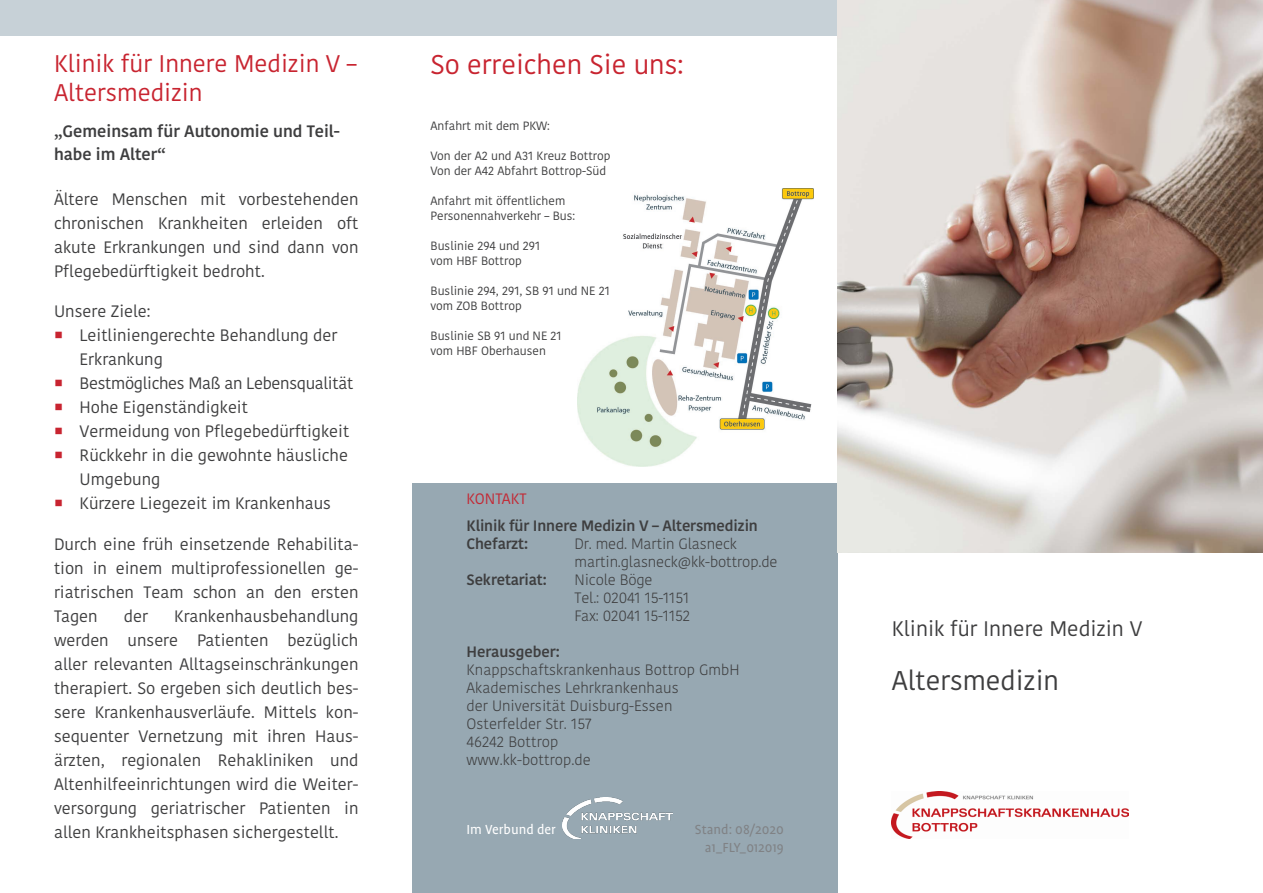
<style>
.page{position:relative;width:1263px;height:893px;background:#fff}
.page>*{position:absolute;margin:0;border:0;box-sizing:border-box;transform-origin:0 0}
.Header_Flyer_Rot{font:27px "Kohinoor";color:#c82430}
.Titel_Ueberschrift_k{font:27px "Kohinoor";color:#3e3e3f}
.Header_Flyer_Rot-2{font:24px "Kohinoor";color:#c82430}
.Titel_Ueberschrift_g{font:21px "Kohinoor";color:#3e3e3f}
.Fließtext{font:16.5px/24px "Kohinoor";color:#3e3e3f;text-align:justify}
.Zwischen-Headline{font:500 16.5px/23.2px "Kohinoor";color:#3e3e3f}
.Fließtext-2{font:16.5px "Kohinoor";letter-spacing:-.02em;color:#3e3e3f}
.t1{font:300 15px "Kohinoor";color:#3e3e3f}
.t2{font:500 15px "Kohinoor";letter-spacing:-.01em;color:#3e3e3f}
.t3{font:15px "Profile OT";color:#808285}
.t4{font:15px "Profile OT";color:#fff}
.Kontakt_Ueberschrift{font:15px "Kohinoor";color:#c32834}
.Anfahrtsbeschreibung{font:12px/15px "Kohinoor";color:#3e3e3f}
</style>
<div class="page">
<img style="left:577px;top:188px;width:236px;height:278px">
<div style="left:0;top:0;width:838px;height:35px;background:#c7d1d7"></div>
<div style="left:412px;top:483px;width:426px;height:410px;background:#97a8b2"></div>
<img style="left:892px;top:792px;width:236px;height:47px">
<img style="left:563px;top:798px;width:110px;height:41px">
<img style="left:838px;top:0;width:425px;height:553px">
<p class="Header_Flyer_Rot-2" style="left:54px;top:48px;width:304px">Klinik für Innere Medizin V –</p>
<p class="Header_Flyer_Rot" style="left:430px;top:48px;width:254px">So erreichen Sie uns:</p>
<p class="Header_Flyer_Rot-2" style="left:54px;top:77px;width:150px">Altersmedizin</p>
<p class="Zwischen-Headline" style="left:54px;top:120px;width:287px">„Gemeinsam für Autonomie und Teil&shy;habe im Alter“</p>
<p class="Fließtext" style="left:54px;top:187px;width:306px">Ältere Menschen mit vorbestehenden chronischen Krankheiten erleiden oft akute Erkrankungen und sind dann von Pflegebedürftigkeit bedroht.</p>
<p class="Fließtext" style="left:54px;top:300px;width:98px">Unsere Ziele:</p>
<p class="Fließtext" style="left:80px;top:324px;width:259px">Leitliniengerechte Behandlung der<br>Erkrankung</p>
<p class="Fließtext-2" style="left:80px;top:373px;width:275px">Bestmögliches Maß an Lebensqualität</p>
<p class="Fließtext" style="left:80px;top:396px;width:170px">Hohe Eigenständigkeit</p>
<p class="Fließtext" style="left:80px;top:420px;width:271px">Vermeidung von Pflegebedürftigkeit</p>
<p class="Fließtext" style="left:80px;top:444px;width:270px">Rückkehr in die gewohnte häusliche<br>Umgebung</p>
<p class="Fließtext" style="left:80px;top:492px;width:253px">Kürzere Liegezeit im Krankenhaus</p>
<p class="Fließtext" style="left:54px;top:532px;width:306px">Durch eine früh einsetzende Rehabilita&shy;tion in einem multiprofessionellen ge&shy;riatrischen Team schon an den ersten Tagen</p>
<p class="Anfahrtsbeschreibung" style="left:430px;top:118px;width:121px">Anfahrt mit dem PKW:</p>
<p class="Anfahrtsbeschreibung" style="left:430px;top:148px;width:182px">Von der A2 und A31 Kreuz Bottrop</p>
<p class="Anfahrtsbeschreibung" style="left:430px;top:163px;width:177px">Von der A42 Abfahrt Bottrop-Süd</p>
<p class="Anfahrtsbeschreibung" style="left:430px;top:193px;width:136px">Anfahrt mit öffentlichem</p>
<p class="Anfahrtsbeschreibung" style="left:430px;top:208px;width:146px">Personennahverkehr – Bus:</p>
<p class="Anfahrtsbeschreibung" style="left:430px;top:238px;width:111px">Buslinie 294 und 291 vom HBF Bottrop</p>
<p class="Anfahrtsbeschreibung" style="left:430px;top:283px;width:181px">Buslinie 294, 291, SB 91 und NE 21 vom ZOB Bottrop</p>
<p class="Anfahrtsbeschreibung" style="left:430px;top:328px;width:133px">Buslinie SB 91 und NE 21</p>
<p class="Anfahrtsbeschreibung" style="left:430px;top:343px;width:117px">vom HBF Oberhausen</p>
<p class="Kontakt_Ueberschrift" style="left:466px;top:490px;width:62px">KONTAKT</p>
<p class="t2" style="left:466px;top:517px;width:293px">Klinik für Innere Medizin V – Altersmedizin</p>
<p class="t2" style="left:466px;top:535px;width:63px">Chefarzt:</p>
<p class="t1" style="left:574px;top:535px;width:164px">Dr. med. Martin Glasneck</p>
<p class="t1" style="left:574px;top:553px;width:204px">martin.glasneck@kk-bottrop.de</p>
<p class="t2" style="left:466px;top:571px;width:82px">Sekretariat:</p>
<p class="t1" style="left:574px;top:571px;width:80px">Nicole Böge</p>
<p class="t1" style="left:574px;top:589px;width:116px">Tel.: 02041 15-1151</p>
<p class="t1" style="left:574px;top:607px;width:117px">Fax: 02041 15-1152</p>
<p class="t2" style="left:466px;top:643px;width:95px">Herausgeber:</p>
<p class="t1" style="left:466px;top:661px;width:275px">Knappschaftskrankenhaus Bottrop GmbH</p>
<p class="t1" style="left:466px;top:679px;width:214px">Akademisches Lehrkrankenhaus</p>
<p class="t1" style="left:466px;top:697px;width:207px">der Universität Duisburg-Essen</p>
<p class="t1" style="left:466px;top:715px;width:127px">Osterfelder Str. 157</p>
<p class="t1" style="left:466px;top:733px;width:93px">46242 Bottrop</p>
<p class="t1" style="left:466px;top:751px;width:126px">www.kk-bottrop.de</p>
<p class="Fließtext" style="left:54px;top:604px;width:306px;text-indent:120px">Krankenhausbehandlung werden unsere Patienten bezüglich aller relevanten Alltagseinschränkungen therapiert. So ergeben sich deutlich bes&shy;sere Krankenhausverläufe. Mittels kon&shy;sequenter Vernetzung mit ihren Haus&shy;ärzten, regionalen Rehakliniken und Altenhilfeeinrichtungen wird die Weiter&shy;versorgung geriatrischer Patienten in allen Krankheitsphasen sichergestellt.</p>
<p class="Fließtext" style="left:124px;top:604px;width:26px">der</p>
<p class="t4" style="left:466px;top:821px;width:91px">Im Verbund der</p>
<p class="t3" style="left:695px;top:821px;width:90px">Stand: 08/2020</p>
<p class="t3" style="left:705px;top:839px;width:81px">a1_FLY_012019</p>
<p class="Titel_Ueberschrift_g" style="left:892px;top:615px;width:252px">Klinik für Innere Medizin V</p>
<p class="Titel_Ueberschrift_k" style="left:892px;top:663px;width:169px">Altersmedizin</p>
</div>
